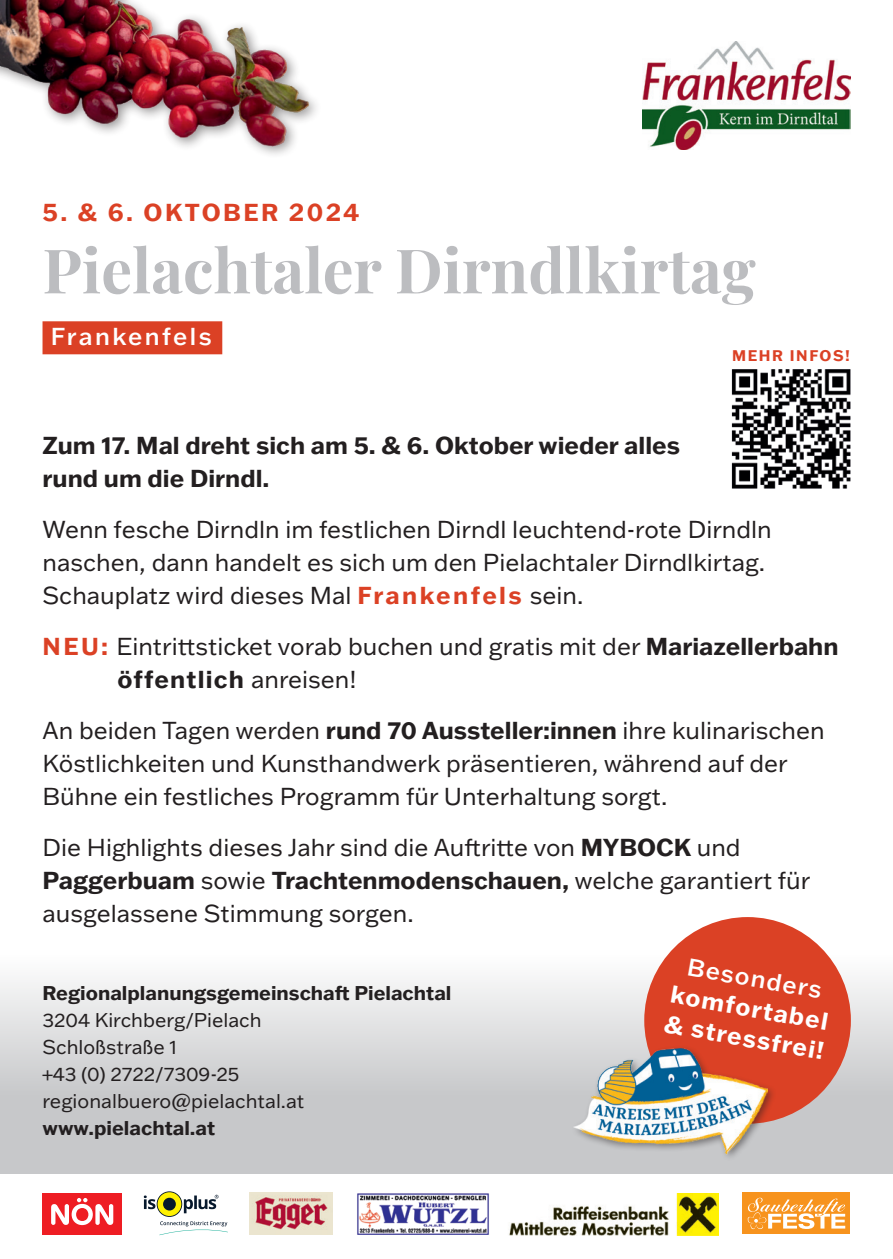
<style>
.page{position:relative;width:893px;height:1259px;background:#fff}
.page>*{position:absolute;margin:0;border:0;box-sizing:border-box;transform-origin:0 0}
.t1{font:700 61.5px "Playfair Display";color:#bcbdc0}
.t2{font:24px/33px "Franklin Gothic ATF";color:#231f20}
.t3{font:700 24px/33px "Franklin Gothic ATF";color:#231f20}
.t4{font:700 24px/30px "Franklin Gothic ATF";color:#fff}
.t5{font:500 24px "Franklin Gothic ATF";letter-spacing:.1em;color:#fff}
.t6{font:700 24px "Franklin Gothic ATF";letter-spacing:.1em;color:#db4125}
.t7{font:19.5px/27px "Franklin Gothic ATF";color:#231f20}
.t8{font:700 19.5px "Franklin Gothic ATF";color:#231f20}
.t9{font:700 15px "Franklin Gothic ATF";letter-spacing:.11em;color:#db4125}
.s1{font-weight:700;color:#db4125}
.s2{font-weight:700}
</style>
<div class="page">
<div style="left:0;top:955px;width:893px;height:219px;background:linear-gradient(to bottom,#f7f7f7,#babbbe)"></div>
<img style="left:642px;top:41px;width:209px;height:108px">
<div style="left:43px;top:321px;width:179px;height:33px;background:#db4125"></div>
<img style="left:731px;top:369px;width:120px;height:120px">
<div style="left:644px;top:917px;width:207px;height:206px;background:#db4125;border-radius:50%"></div>
<div style="left:571px;top:1044px;width:206px;height:118px;background:#231f20;opacity:.5"></div>
<img style="left:573px;top:1048px;width:194px;height:107px">
<img style="left:0;top:0;width:317px;height:155px">
<div style="left:743px;top:1192px;width:107px;height:42px;background:#f7931d"></div>
<svg style="left:747px;top:1197px;width:98px;height:33px"></svg>
<img style="left:250px;top:1192px;width:82px;height:42px">
<svg style="left:144px;top:1194px;width:74px;height:19px"></svg>
<svg style="left:157px;top:1191px;width:25px;height:26px"></svg>
<div style="left:158px;top:1192px;width:23px;height:24px;background:#fff101;border-radius:50%"></div>
<div style="left:163px;top:1197px;width:13px;height:13px;background:#06182c;border-radius:50%"></div>
<svg style="left:159px;top:1221px;width:69px;height:14px"></svg>
<div style="left:43px;top:1192px;width:79px;height:42px;background:#ee1d23"></div>
<svg style="left:51px;top:1198px;width:62px;height:27px"></svg>
<img style="left:509px;top:1193px;width:209px;height:42px">
<img style="left:357px;top:1193px;width:132px;height:42px">
<p class="t6" style="left:43px;top:196px;width:318px">5. &amp; 6. OKTOBER 2024</p>
<h1 class="t1" style="left:43px;top:222px;width:715px">Pielachtaler Dirndlkirtag</h1>
<p class="t5" style="left:51px;top:321px;width:163px">Frankenfels</p>
<p class="t9" style="left:732px;top:346px;width:119px">MEHR INFOS!</p>
<p class="t3" style="left:43px;top:428px;width:639px">Zum 17. Mal dreht sich am 5. &amp; 6. Oktober wieder alles rund um die Dirndl.</p>
<p class="t2" style="left:43px;top:512px;width:731px">Wenn fesche Dirndln im festlichen Dirndl leuchtend-rote Dirndln naschen, dann handelt es sich um den Pielachtaler Dirndlkirtag.<br>Schauplatz wird dieses Mal <span class="s1">Frankenfels</span> sein.</p>
<p class="t2" style="left:118px;top:629px;width:723px;text-indent:-75px"><span class="s1">NEU:</span> Eintrittsticket vorab buchen und gratis mit der <span class="s2">Mariazellerbahn öffentlich</span> anreisen!</p>
<p class="t2" style="left:43px;top:713px;width:783px">An beiden Tagen werden <span class="s2">rund 70 Aussteller:innen</span> ihre kulinarischen<br>Köstlichkeiten und Kunsthandwerk präsentieren, während auf der<br>Bühne ein festliches Programm für Unterhaltung sorgt.</p>
<p class="t2" style="left:43px;top:830px;width:769px">Die Highlights dieses Jahr sind die Auftritte von <span class="s2">MYBOCK</span> und<br><span class="s2">Paggerbuam</span> sowie <span class="s2">Trachtenmodenschauen,</span> welche garantiert für ausgelassene Stimmung sorgen.</p>
<p class="t8" style="left:43px;top:980px;width:410px">Regionalplanungsgemeinschaft Pielachtal</p>
<p class="t7" style="left:43px;top:1006px;width:263px">3204 Kirchberg/Pielach<br>Schloßstraße 1<br>+43 (0) 2722/7309-25 regionalbuero@pielachtal.at</p>
<p class="t8" style="left:43px;top:1115px;width:174px">www.pielachtal.at</p>
<p class="t5" style="left:690px;top:950px;width:138px;rotate:10deg">Besonders</p>
<p class="t4" style="left:673px;top:978px;width:163px;rotate:10deg">komfortabel &amp; stressfrei!</p>
</div>
